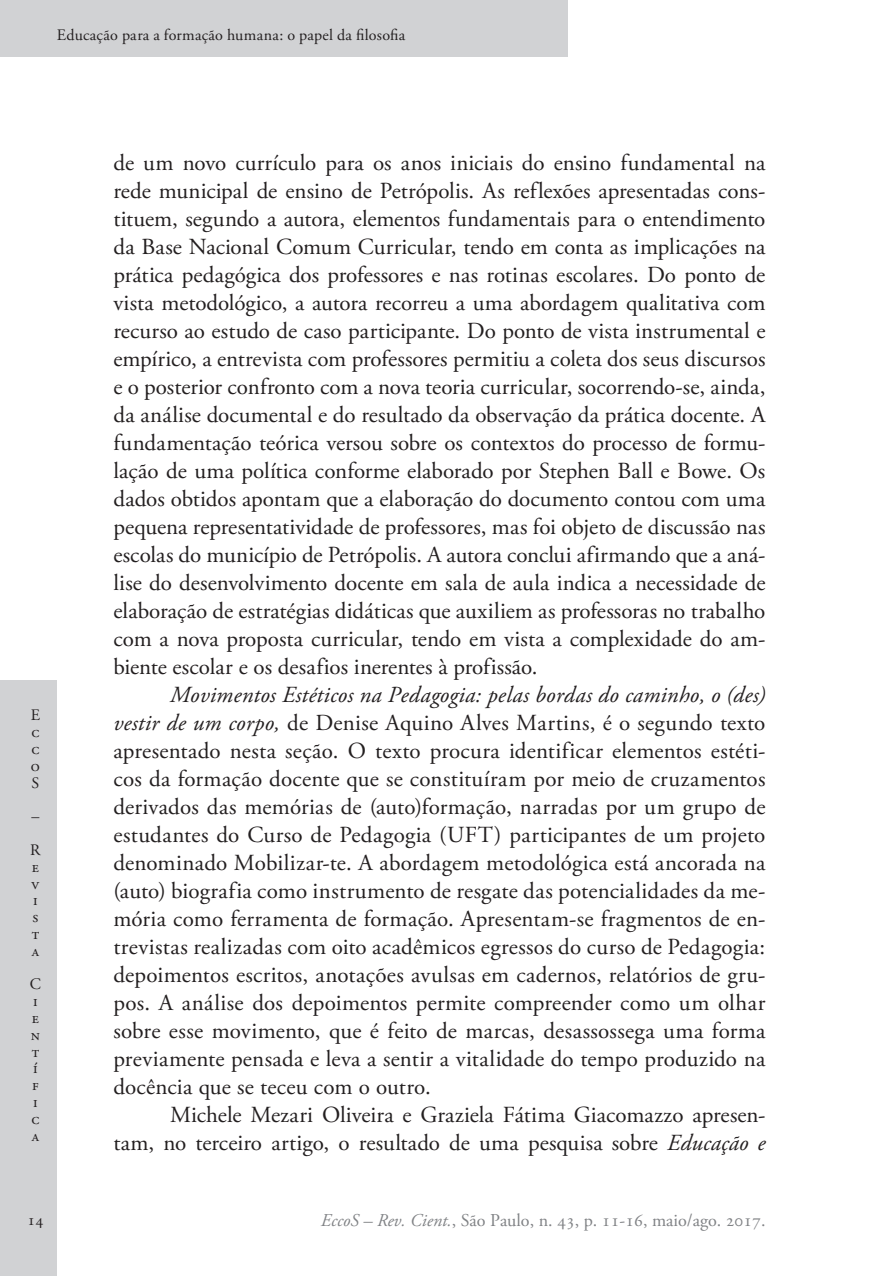
<style>
.page{position:relative;width:879px;height:1276px;background:#fff}
.page>*{position:absolute;margin:0;border:0;box-sizing:border-box;transform-origin:0 0}
.Ec_Normal{font:23px/28px "Adobe Garamond Pro";color:#231f20;text-align:justify}
.t1{font:18px "Adobe Garamond Pro";color:#808285}
.t2{font:16px/16.8px "Adobe Garamond Pro";letter-spacing:.015em;color:#231f20;text-align:justify}
.s1{font-style:italic}
</style>
<div class="page">
<div style="left:0;top:680px;width:57px;height:596px;background:#d1d2d4"></div>
<div style="left:0;top:0;width:567px;height:57px;background:#d1d2d4"></div>
<p class="t2" style="left:57px;top:27px;width:350px">Educação para a formação humana: o papel da filosofia</p>
<p class="t2" style="left:31px;top:707px;width:11px">E c c o S</p>
<p class="t2" style="left:30px;top:800px;width:12px;line-height:33.6px">–<br>R</p>
<p class="t2" style="left:32px;top:859px;width:9px">e v i s t a</p>
<p class="t2" style="left:30px;top:976px;width:13px;text-align:left">C i e n t í f i c a</p>
<p class="Ec_Normal" style="left:113px;top:150px;width:654px">de um novo currículo para os anos iniciais do ensino fundamental na rede municipal de ensino de Petrópolis. As reflexões apresentadas cons&shy;tituem, segundo a autora, elementos fundamentais para o entendimento da Base Nacional Comum Curricular, tendo em conta as implicações na prática pedagógica dos professores e nas rotinas escolares. Do ponto de vista metodológico, a autora recorreu a uma abordagem qualitativa com recurso ao estudo de caso participante. Do ponto de vista instrumental e empírico, a entrevista com professores permitiu a coleta dos seus discursos e o posterior confronto com a nova teoria curricular, socorrendo-se, ainda, da análise documental e do resultado da observação da prática docente. A fundamentação teórica versou sobre os contextos do processo de formu&shy;lação de uma política conforme elaborado por Stephen Ball e Bowe. Os dados obtidos apontam que a elaboração do documento contou com uma pequena representatividade de professores, mas foi objeto de discussão nas escolas do município de Petrópolis. A autora conclui afirmando que a aná&shy;lise do desenvolvimento docente em sala de aula indica a necessidade de elaboração de estratégias didáticas que auxiliem as professoras no trabalho com a nova proposta curricular, tendo em vista a complexidade do am&shy;biente escolar e os desafios inerentes à profissão.</p>
<p class="Ec_Normal" style="left:113px;top:682px;width:654px;text-indent:57px"><span class="s1">Movimentos Estéticos na Pedagogia: pelas bordas do caminho, o (des) vestir de um corpo,</span> de Denise Aquino Alves Martins, é o segundo texto apresentado nesta seção. O texto procura identificar elementos estéti&shy;cos da formação docente que se constituíram por meio de cruzamentos derivados das memórias de (auto)formação, narradas por um grupo de estudantes do Curso de Pedagogia (UFT) participantes de um projeto denominado Mobilizar-te. A abordagem metodológica está ancorada na (auto) biografia como instrumento de resgate das potencialidades da me&shy;mória como ferramenta de formação. Apresentam-se fragmentos de en&shy;trevistas realizadas com oito acadêmicos egressos do curso de Pedagogia: depoimentos escritos, anotações avulsas em cadernos, relatórios de gru&shy;pos. A análise dos depoimentos permite compreender como um olhar sobre esse movimento, que é feito de marcas, desassossega uma forma previamente pensada e leva a sentir a vitalidade do tempo produzido na docência que se teceu com o outro.</p>
<p class="Ec_Normal" style="left:113px;top:1102px;width:653px;text-align:right">Michele Mezari Oliveira e Graziela Fátima Giacomazzo apresen-<br>tam, no terceiro artigo, o resultado de uma pesquisa sobre <span class="s1">Educação e</span></p>
<p class="t2" style="left:28px;top:1212px;width:17px">14</p>
<p class="t1" style="left:321px;top:1209px;width:446px"><span class="s1">EccoS – Rev. Cient.</span>, São Paulo, n. 43, p. 11-16, maio/ago. 2017.</p>
</div>
